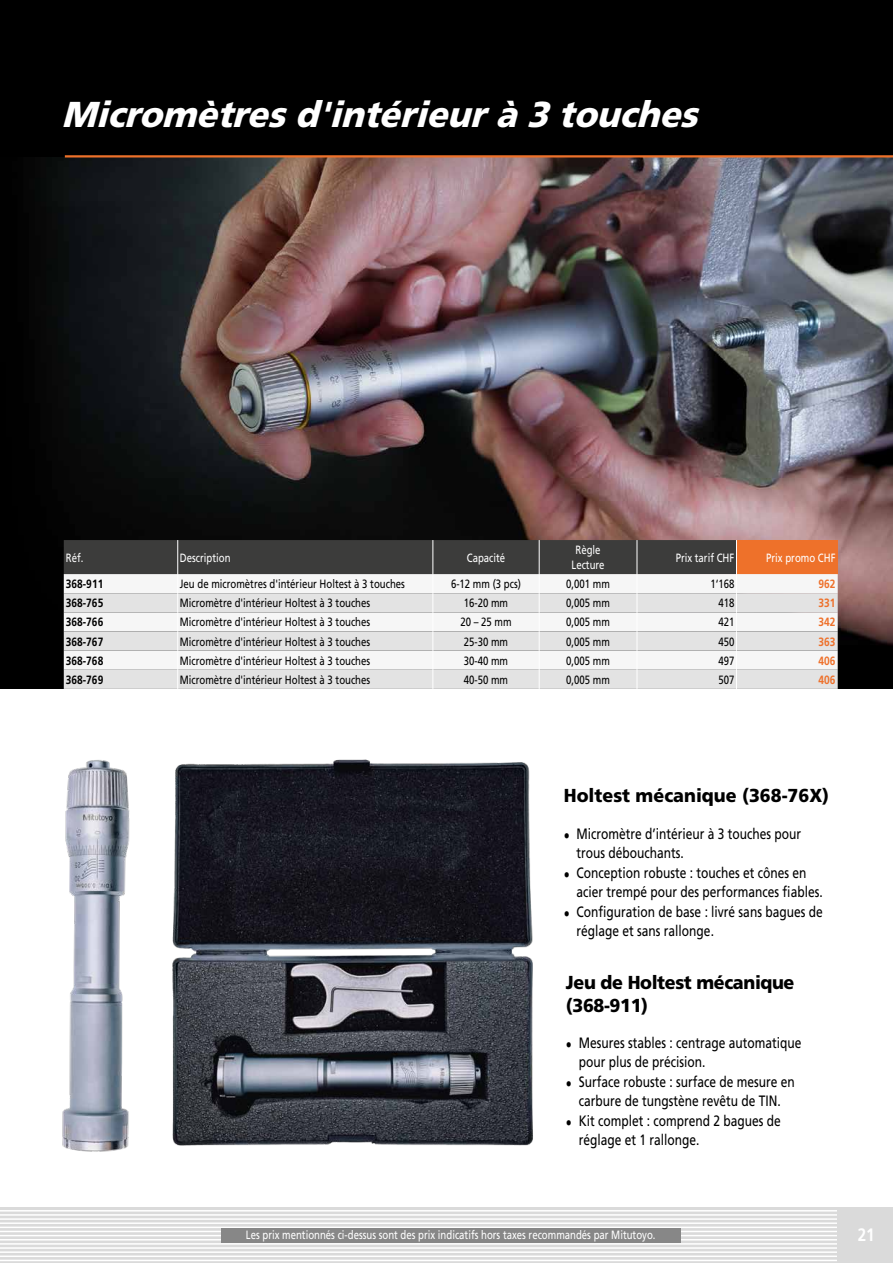
<style>
.page{position:relative;width:893px;height:1263px;background:#fff}
.page>*{position:absolute;margin:0;border:0;box-sizing:border-box;transform-origin:0 0}
.t1{font:italic 900 36px "Mitutoyo Frutiger";color:#fff}
.t2{font:900 18.75px/22.5px "Mitutoyo Frutiger";letter-spacing:-.02em;color:#000}
.t3{font:900 18.75px "Mitutoyo Frutiger";color:#000}
.t4{font:700 18px "Mitutoyo Frutiger";color:#fff}
.t5{font:15px/19.5px "Mitutoyo Frutiger";color:#000}
.t6{font:12px "Mitutoyo Frutiger";color:#000}
.t7{font:12px/14.4px "Mitutoyo Frutiger";color:#fff;text-align:center}
.t8{font:700 12px "Mitutoyo Frutiger";color:#000}
.t9{font:700 12px "Mitutoyo Frutiger";color:#ee702a}
</style>
<div class="page">
<div style="left:0;top:1208px;width:838px;height:55px;background:#dadada"></div>
<hr style="left:0;top:1210px;width:838px;height:1px;background:#fff">
<hr style="left:0;top:1214px;width:838px;height:2px;background:#fff">
<hr style="left:0;top:1218px;width:838px;height:2px;background:#fff">
<hr style="left:0;top:1222px;width:838px;height:2px;background:#fff">
<hr style="left:0;top:1226px;width:838px;height:2px;background:#fff">
<hr style="left:0;top:1231px;width:838px;height:1px;background:#fff">
<hr style="left:0;top:1235px;width:838px;height:1px;background:#fff">
<hr style="left:0;top:1239px;width:838px;height:1px;background:#fff">
<hr style="left:0;top:1243px;width:838px;height:1px;background:#fff">
<hr style="left:0;top:1247px;width:838px;height:2px;background:#fff">
<hr style="left:0;top:1251px;width:838px;height:2px;background:#fff">
<hr style="left:0;top:1255px;width:838px;height:2px;background:#fff">
<hr style="left:0;top:1260px;width:838px;height:1px;background:#fff">
<div style="left:838px;top:1208px;width:55px;height:55px;background:#dadada"></div>
<div style="left:221px;top:1229px;width:459px;height:14px;background:#878787"></div>
<div style="left:0;top:0;width:893px;height:155px;background:#000"></div>
<div style="left:0;top:129px;width:893px;height:560px;background:#000"></div>
<img style="left:41px;top:157px;width:852px;height:489px">
<img style="left:62px;top:760px;width:68px;height:392px">
<div style="left:736px;top:540px;width:102px;height:34px;background:#ee712a"></div>
<div style="left:737px;top:574px;width:101px;height:19px;background:#f6f6f6"></div>
<svg style="left:737px;top:593px;width:101px;height:96px;background:#e7e7e7"></svg>
<svg style="left:64px;top:540px;width:673px;height:149px;background:#c2c2c2"></svg>
<hr style="left:177px;top:540px;width:1px;height:34px;background:#fff">
<hr style="left:433px;top:540px;width:1px;height:34px;background:#fff">
<hr style="left:539px;top:540px;width:1px;height:34px;background:#fff">
<img style="left:172px;top:759px;width:361px;height:387px">
<hr style="left:65px;top:155px;width:828px;height:2px;background:#ee712a">
<h1 class="t1" style="left:61px;top:93px;width:649px">Micromètresd'intérieurà3touches</h1>
<p class="t7" style="left:66px;top:550px;width:19px">Réf.</p>
<p class="t7" style="left:180px;top:550px;width:52px">Description</p>
<p class="t7" style="left:467px;top:550px;width:40px">Capacité</p>
<p class="t7" style="left:572px;top:543px;width:35px">Règle<br>Lecture</p>
<p class="t7" style="left:676px;top:550px;width:60px">Prix tarif CHF</p>
<p class="t7" style="left:766px;top:550px;width:71px">Prix promo CHF</p>
<p class="t8" style="left:66px;top:577px;width:39px">368-911</p>
<p class="t6" style="left:180px;top:577px;width:227px">Jeu de micromètres d'intérieur Holtest à 3 touches</p>
<p class="t6" style="left:451px;top:577px;width:71px">6-12 mm (3 pcs)</p>
<p class="t6" style="left:566px;top:577px;width:45px">0,001 mm</p>
<p class="t6" style="left:710px;top:577px;width:26px">1‘168</p>
<p class="t9" style="left:818px;top:577px;width:19px">962</p>
<p class="t8" style="left:66px;top:596px;width:39px">368-765</p>
<p class="t6" style="left:180px;top:596px;width:192px">Micromètre d'intérieur Holtest à 3 touches</p>
<p class="t6" style="left:464px;top:596px;width:46px">16-20 mm</p>
<p class="t6" style="left:566px;top:596px;width:45px">0,005 mm</p>
<p class="t6" style="left:718px;top:596px;width:18px">418</p>
<p class="t9" style="left:818px;top:596px;width:19px">331</p>
<p class="t8" style="left:66px;top:615px;width:39px">368-766</p>
<p class="t6" style="left:180px;top:615px;width:192px">Micromètre d'intérieur Holtest à 3 touches</p>
<p class="t6" style="left:460px;top:615px;width:53px">20 – 25 mm</p>
<p class="t6" style="left:566px;top:615px;width:45px">0,005 mm</p>
<p class="t6" style="left:718px;top:615px;width:18px">421</p>
<p class="t9" style="left:818px;top:615px;width:19px">342</p>
<p class="t8" style="left:66px;top:634px;width:39px">368-767</p>
<p class="t6" style="left:180px;top:634px;width:192px">Micromètre d'intérieur Holtest à 3 touches</p>
<p class="t6" style="left:464px;top:634px;width:46px">25-30 mm</p>
<p class="t6" style="left:566px;top:634px;width:45px">0,005 mm</p>
<p class="t6" style="left:718px;top:634px;width:18px">450</p>
<p class="t9" style="left:818px;top:634px;width:19px">363</p>
<p class="t8" style="left:66px;top:653px;width:39px">368-768</p>
<p class="t6" style="left:180px;top:653px;width:192px">Micromètre d'intérieur Holtest à 3 touches</p>
<p class="t6" style="left:464px;top:653px;width:46px">30-40 mm</p>
<p class="t6" style="left:566px;top:653px;width:45px">0,005 mm</p>
<p class="t6" style="left:718px;top:653px;width:18px">497</p>
<p class="t9" style="left:818px;top:653px;width:19px">406</p>
<p class="t8" style="left:66px;top:672px;width:39px">368-769</p>
<p class="t6" style="left:180px;top:672px;width:192px">Micromètre d'intérieur Holtest à 3 touches</p>
<p class="t6" style="left:464px;top:672px;width:46px">40-50 mm</p>
<p class="t6" style="left:566px;top:672px;width:45px">0,005 mm</p>
<p class="t6" style="left:718px;top:672px;width:18px">507</p>
<p class="t9" style="left:818px;top:672px;width:19px">406</p>
<p class="t3" style="left:564px;top:784px;width:267px">Holtest mécanique (368-76X)</p>
<p class="t5" style="left:577px;top:823px;width:226px;text-indent:-13px">• Micromètre d’intérieur à 3 touches pour trous débouchants.</p>
<p class="t5" style="left:577px;top:862px;width:248px;text-indent:-13px">• Conception robuste : touches et cônes en acier trempé pour des performances fiables.</p>
<p class="t5" style="left:577px;top:901px;width:248px;text-indent:-13px">• Configuration de base : livré sans bagues de réglage et sans rallonge.</p>
<p class="t2" style="left:566px;top:971px;width:230px">Jeu de Holtest mécanique (368-911)</p>
<p class="t5" style="left:579px;top:1033px;width:224px;text-indent:-13px">• Mesures stables : centrage automatique pour plus de précision.</p>
<p class="t5" style="left:566px;top:1072px;width:230px;text-align:center">• Surface robuste : surface de mesure en carbure de tungstène revêtu de TIN.</p>
<p class="t5" style="left:579px;top:1111px;width:204px;text-indent:-13px">• Kit complet : comprend 2 bagues de réglage et 1 rallonge.</p>
<p class="t7" style="left:246px;top:1227px;width:411px">Les prix mentionnés ci-dessus sont des prix indicatifs hors taxes recommandés par Mitutoyo.</p>
<p class="t4" style="left:858px;top:1224px;width:19px">21</p>
</div>
